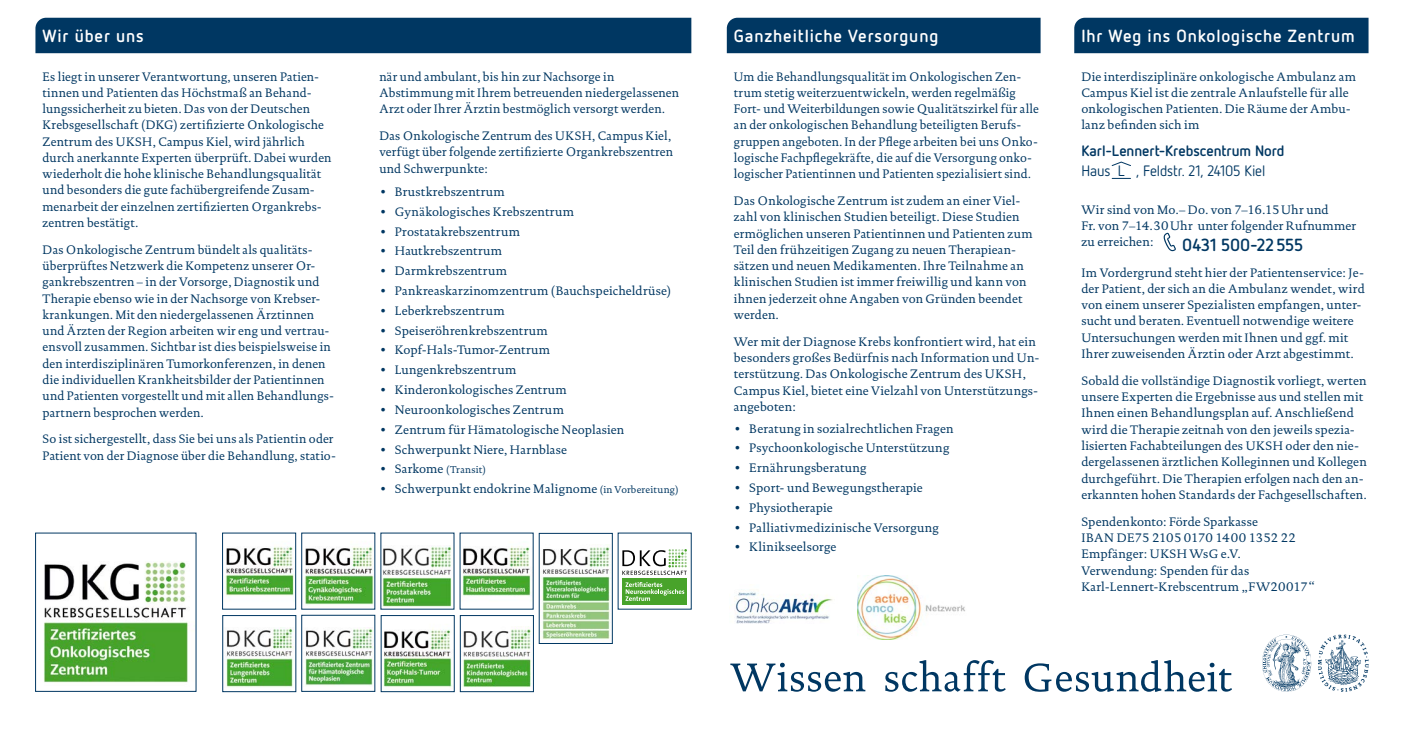
<style>
.page{position:relative;width:1404px;height:745px;background:#fff}
.page>*{position:absolute;margin:0;border:0;box-sizing:border-box;transform-origin:0 0}
.Head{font:700 17.5px "Netto OT";letter-spacing:.05em;color:#fff}
.Fließ{font:700 17.5px "Netto OT";color:#003762}
.Fließ-2{font:700 15px "Netto OT";color:#003762}
.Fließ-3{font:15px "Netto OT";letter-spacing:-.01em;color:#003762}
.Fließ-4{font:12.5px/16.2px "DTL Documenta TOT";letter-spacing:.015em;color:#003762}
.Fließ-5{font:10px "DTL Documenta TOT";letter-spacing:.025em;color:#003762}
.s1{font-size:12.5px}
.s2{font-size:10px}
</style>
<div class="page">
<div style="left:1074px;top:18px;width:294px;height:35px;background:#003762"></div>
<div style="left:726px;top:18px;width:314px;height:35px;background:#003762"></div>
<div style="left:35px;top:18px;width:656px;height:35px;background:#003762"></div>
<svg style="left:1163px;top:233px;width:12px;height:18px"></svg>
<svg style="left:730px;top:660px;width:501px;height:31px"></svg>
<svg style="left:1318px;top:634px;width:50px;height:57px"></svg>
<svg style="left:1262px;top:634px;width:49px;height:57px"></svg>
<svg style="left:1111px;top:161px;width:20px;height:5px"></svg>
<svg style="left:1111px;top:178px;width:19px;height:1px"></svg>
<img style="left:735px;top:591px;width:98px;height:33px">
<img style="left:857px;top:575px;width:108px;height:64px">
<img style="left:305px;top:627px;width:68px;height:59px">
<div style="left:301px;top:614px;width:74px;height:77px;border:1px solid #003762"></div>
<img style="left:383px;top:545px;width:69px;height:61px">
<img style="left:383px;top:629px;width:69px;height:59px">
<img style="left:463px;top:626px;width:68px;height:61px">
<div style="left:460px;top:615px;width:73px;height:76px;border:1px solid #003762"></div>
<img style="left:462px;top:546px;width:69px;height:50px">
<img style="left:226px;top:627px;width:68px;height:59px">
<div style="left:222px;top:615px;width:74px;height:76px;border:1px solid #003762"></div>
<img style="left:225px;top:546px;width:69px;height:52px">
<div style="left:222px;top:532px;width:74px;height:77px;border:1px solid #003762"></div>
<img style="left:304px;top:546px;width:69px;height:59px">
<img style="left:541px;top:544px;width:69px;height:96px">
<img style="left:44px;top:561px;width:145px;height:122px">
<div style="left:622px;top:578px;width:65px;height:26px;background:#48a32a"></div>
<svg style="left:625px;top:582px;width:59px;height:18px"></svg>
<svg style="left:622px;top:549px;width:65px;height:25px"></svg>
<p class="Head" style="left:43px;top:25px;width:103px">Wir über uns</p>
<p class="Head" style="left:733px;top:25px;width:206px">Ganzheitliche Versorgung</p>
<p class="Head" style="left:1081px;top:25px;width:275px">Ihr Weg ins Onkologische Zentrum</p>
<p class="Fließ-4" style="left:43px;top:68px;width:290px">Es liegt in unserer Verantwortung, unseren Patien&shy;tinnen und Patienten das Höchstmaß an Behand&shy;lungssicherheit zu bieten. Das von der Deutschen Krebsgesellschaft (DKG) zertifizierte Onkologische Zentrum des UKSH, Campus Kiel, wird jährlich durch anerkannte Experten überprüft. Dabei wurden wiederholt die hohe klinische Behandlungsqualität und besonders die gute fachübergreifende Zusam&shy;menarbeit der einzelnen zertifizierten Organkrebs&shy;zentren bestätigt.</p>
<p class="Fließ-4" style="left:43px;top:241px;width:293px">Das Onkologische Zentrum bündelt als qualitäts&shy;überprüftes Netzwerk die Kompetenz unserer Or&shy;gankrebszentren – in der Vorsorge, Diagnostik und Therapie ebenso wie in der Nachsorge von Krebser&shy;krankungen. Mit den niedergelassenen Ärztinnen und Ärzten der Region arbeiten wir eng und vertrau&shy;ensvoll zusammen. Sichtbar ist dies beispielsweise in den interdisziplinären Tumorkonferenzen, in denen die individuellen Krankheitsbilder der Patientinnen und Patienten vorgestellt und mit allen Behandlungs&shy;partnern besprochen werden.</p>
<p class="Fließ-4" style="left:43px;top:431px;width:295px">So ist sichergestellt, dass Sie bei uns als Patientin oder<br>Patient von der Diagnose über die Behandlung, statio-</p>
<p class="Fließ-4" style="left:379px;top:68px;width:301px">när und ambulant, bis hin zur Nachsorge in<br>Abstimmung mit Ihrem betreuenden niedergelassenen<br>Arzt oder Ihrer Ärztin bestmöglich versorgt werden.</p>
<p class="Fließ-4" style="left:379px;top:127px;width:295px">Das Onkologische Zentrum des UKSH, Campus Kiel, verfügt über folgende zertifizierte Organkrebszentren und Schwerpunkte:</p>
<p class="Fließ-4" style="left:379px;top:183px;width:127px">• Brustkrebszentrum</p>
<p class="Fließ-4" style="left:379px;top:203px;width:196px">• Gynäkologisches Krebszentrum</p>
<p class="Fließ-4" style="left:379px;top:223px;width:142px">• Prostatakrebszentrum</p>
<p class="Fließ-4" style="left:379px;top:243px;width:124px">• Hautkrebszentrum</p>
<p class="Fließ-4" style="left:379px;top:262px;width:129px">• Darmkrebszentrum</p>
<p class="Fließ-4" style="left:379px;top:282px;width:293px">• Pankreaskarzinomzentrum (Bauchspeicheldrüse)</p>
<p class="Fließ-4" style="left:379px;top:302px;width:127px">• Leberkrebszentrum</p>
<p class="Fließ-4" style="left:379px;top:322px;width:170px">• Speiseröhrenkrebszentrum</p>
<p class="Fließ-4" style="left:379px;top:342px;width:172px">• Kopf-Hals-Tumor-Zentrum</p>
<p class="Fließ-4" style="left:379px;top:361px;width:138px">• Lungenkrebszentrum</p>
<p class="Fließ-4" style="left:379px;top:381px;width:189px">• Kinderonkologisches Zentrum</p>
<p class="Fließ-4" style="left:379px;top:401px;width:186px">• Neuroonkologisches Zentrum</p>
<p class="Fließ-4" style="left:379px;top:421px;width:246px">• Zentrum für Hämatologische Neoplasien</p>
<p class="Fließ-4" style="left:379px;top:441px;width:189px">• Schwerpunkt Niere, Harnblase</p>
<p class="Fließ-5" style="left:379px;top:463px;width:108px"><span class="s1">• Sarkome</span> (Transit)</p>
<p class="Fließ-4" style="left:379px;top:480px;width:301px">• Schwerpunkt endokrine Malignome <span class="s2">(in Vorbereitung)</span></p>
<p class="Fließ-4" style="left:733px;top:68px;width:306px">Um die Behandlungsqualität im Onkologischen Zen&shy;trum stetig weiterzuentwickeln, werden regelmäßig Fort- und Weiterbildungen sowie Qualitätszirkel für alle an der onkologischen Behandlung beteiligten Berufs&shy;gruppen angeboten. In der Pflege arbeiten bei uns Onko&shy;logische Fachpflegekräfte, die auf die Versorgung onko&shy;logischer Patientinnen und Patienten spezialisiert sind.</p>
<p class="Fließ-4" style="left:733px;top:192px;width:300px">Das Onkologische Zentrum ist zudem an einer Viel&shy;zahl von klinischen Studien beteiligt. Diese Studien ermöglichen unseren Patientinnen und Patienten zum Teil den frühzeitigen Zugang zu neuen Therapiean&shy;sätzen und neuen Medikamenten. Ihre Teilnahme an klinischen Studien ist immer freiwillig und kann von ihnen jederzeit ohne Angaben von Gründen beendet werden.</p>
<p class="Fließ-4" style="left:733px;top:333px;width:307px">Wer mit der Diagnose Krebs konfrontiert wird, hat ein besonders großes Bedürfnis nach Information und Un&shy;terstützung. Das Onkologische Zentrum des UKSH, Campus Kiel, bietet eine Vielzahl von Unterstützungs&shy;angeboten:</p>
<p class="Fließ-4" style="left:733px;top:420px;width:221px">• Beratung in sozialrechtlichen Fragen</p>
<p class="Fließ-4" style="left:733px;top:439px;width:217px">• Psychoonkologische Unterstützung</p>
<p class="Fließ-4" style="left:733px;top:459px;width:134px">• Ernährungsberatung</p>
<p class="Fließ-4" style="left:733px;top:479px;width:190px">• Sport- und Bewegungstherapie</p>
<p class="Fließ-4" style="left:733px;top:499px;width:100px">• Physiotherapie</p>
<p class="Fließ-4" style="left:733px;top:519px;width:206px">• Palliativmedizinische Versorgung</p>
<p class="Fließ-4" style="left:733px;top:538px;width:104px">• Klinikseelsorge</p>
<p class="Fließ-4" style="left:1081px;top:68px;width:276px">Die interdisziplinäre onkologische Ambulanz am Campus Kiel ist die zentrale Anlaufstelle für alle onkologischen Patienten. Die Räume der Ambu&shy;lanz befinden sich im</p>
<p class="Fließ-2" style="left:1081px;top:141px;width:205px">Karl-Lennert-Krebscentrum Nord</p>
<p class="Fließ-3" style="left:1081px;top:161px;width:185px">Haus L , Feldstr. 21, 24105 Kiel</p>
<p class="Fließ-4" style="left:1081px;top:201px;width:276px">Wir sind von Mo.– Do. von 7–16.15Uhr und<br>Fr. von 7–14.30Uhr unter folgender Rufnummer zu erreichen:</p>
<p class="Fließ" style="left:1181px;top:234px;width:123px">0431 500-22555</p>
<p class="Fließ-4" style="left:1081px;top:264px;width:285px">Im Vordergrund steht hier der Patientenservice: Je&shy;der Patient, der sich an die Ambulanz wendet, wird von einem unserer Spezialisten empfangen, unter&shy;sucht und beraten. Eventuell notwendige weitere Untersuchungen werden mit Ihnen und ggf. mit Ihrer zuweisenden Ärztin oder Arzt abgestimmt.</p>
<p class="Fließ-4" style="left:1081px;top:372px;width:287px">Sobald die vollständige Diagnostik vorliegt, werten unsere Experten die Ergebnisse aus und stellen mit Ihnen einen Behandlungsplan auf. Anschließend wird die Therapie zeitnah von den jeweils spezia&shy;lisierten Fachabteilungen des UKSH oder den nie&shy;dergelassenen ärztlichen Kolleginnen und Kollegen durchgeführt. Die Therapien erfolgen nach den an&shy;erkannten hohen Standards der Fachgesellschaften.</p>
<p class="Fließ-4" style="left:1081px;top:513px;width:235px">Spendenkonto: Förde Sparkasse<br>IBAN DE75 2105 0170 1400 1352 22<br>Empfänger: UKSH WsG e.V.<br>Verwendung: Spenden für das<br>Karl-Lennert-Krebscentrum „FW20017“</p>
</div>
